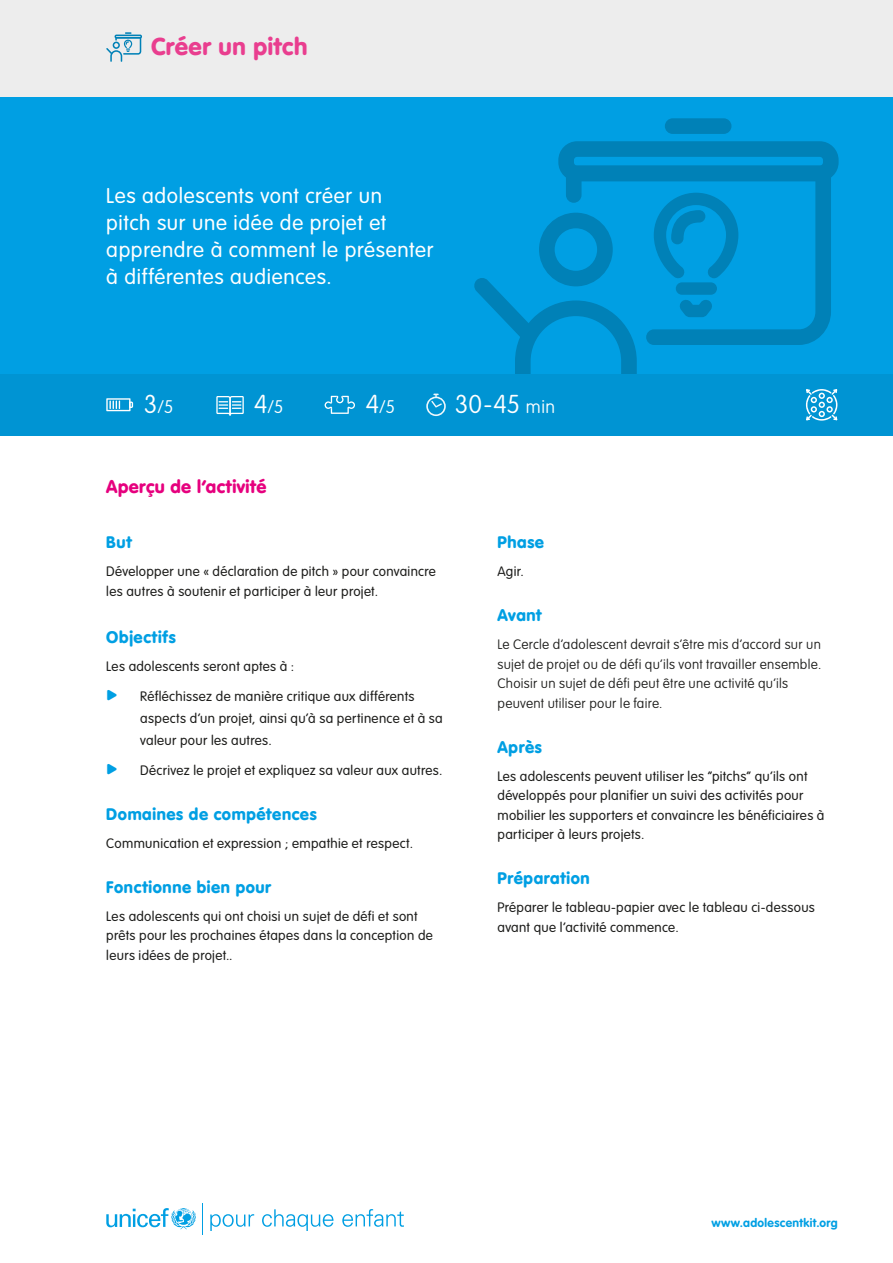
<style>
.page{position:relative;width:893px;height:1263px;background:#fff}
.page>*{position:absolute;margin:0;border:0;box-sizing:border-box;transform-origin:0 0}
.t1{font:100 25.5px "VAG Rounded";color:#fff}
.t2{font:900 24px "VAG Rounded";letter-spacing:.02em;color:#e93e8f}
.t3{font:300 21px/27px "VAG Rounded";letter-spacing:.03em;color:#fff}
.t4{font:900 18px "VAG Rounded";letter-spacing:.025em;color:#e6007e}
.t5{font:100 18px "VAG Rounded";color:#fff}
.t6{font:900 16.5px "VAG Rounded";letter-spacing:.035em;color:#009fe3}
.t7{font:300 13.5px/19.5px "VAG Rounded";letter-spacing:.025em;color:#1d1d1b}
.t8{font:100 13.5px/19.5px "VAG Rounded";letter-spacing:.02em;color:#1d1d1b}
.t9{font:700 12px "VAG Rounded";letter-spacing:.03em;color:#009fe3}
.s1{font-size:25.5px}
.s2{font-size:18px}
.s3{color:#009fe3}
</style>
<div class="page">
<svg style="left:106px;top:1208px;width:90px;height:21px"></svg>
<hr style="left:202px;top:1203px;width:1px;height:32px;background:#009fe3">
<svg style="left:210px;top:1214px;width:44px;height:17px"></svg>
<svg style="left:262px;top:1209px;width:71px;height:22px"></svg>
<svg style="left:342px;top:1209px;width:62px;height:18px"></svg>
<div style="left:0;top:0;width:893px;height:374px;background:#009fe3"></div>
<svg style="left:566px;top:181px;width:265px;height:164px"></svg>
<svg style="left:558px;top:141px;width:281px;height:40px"></svg>
<div style="left:665px;top:118px;width:66px;height:16px;background:#0081b7;border-radius:8px"></div>
<svg style="left:474px;top:213px;width:163px;height:161px"></svg>
<div style="left:0;top:374px;width:893px;height:61px;background:#0094d3"></div>
<svg style="left:806px;top:389px;width:31px;height:32px"></svg>
<svg style="left:106px;top:398px;width:27px;height:13px"></svg>
<svg style="left:216px;top:396px;width:28px;height:20px"></svg>
<svg style="left:325px;top:396px;width:30px;height:18px"></svg>
<div style="left:0;top:0;width:893px;height:97px;background:#ededed"></div>
<svg style="left:426px;top:394px;width:20px;height:22px"></svg>
<svg style="left:106px;top:32px;width:35px;height:30px"></svg>
<h2 class="t2" style="left:151px;top:32px;width:158px">Créer un pitch</h2>
<h3 class="t3" style="left:106px;top:183px;width:329px">Les adolescents vont créer un<br>pitch sur une idée de projet et apprendre à comment le présenter à différentes audiences.</h3>
<h3 class="t5" style="left:144px;top:397px;width:31px"><span class="s1">3</span>/5</h3>
<h3 class="t5" style="left:254px;top:397px;width:31px"><span class="s1">4</span>/5</h3>
<h3 class="t5" style="left:365px;top:397px;width:31px"><span class="s1">4</span>/5</h3>
<h1 class="t1" style="left:455px;top:390px;width:102px">30-45 <span class="s2">min</span></h1>
<h3 class="t4" style="left:106px;top:475px;width:162px">Aperçu de l’activité</h3>
<p class="t6" style="left:106px;top:532px;width:27px">But</p>
<p class="t7" style="left:106px;top:562px;width:331px">Développer une « déclaration de pitch » pour convaincre les autres à soutenir et participer à leur projet.</p>
<p class="t6" style="left:106px;top:627px;width:71px">Objectifs</p>
<p class="t7" style="left:106px;top:657px;width:190px">Les adolescents seront aptes à :</p>
<p class="t7" style="left:140px;top:686px;width:304px;line-height:21.8px;text-indent:-34px"><span class="s3">•</span> Réfléchissez de manière critique aux différents aspects d’un projet, ainsi qu’à sa pertinence et à sa valeur pour les autres.</p>
<p class="t7" style="left:106px;top:761px;width:338px"><span class="s3">•</span> Décrivez le projet et expliquez sa valeur aux autres.</p>
<p class="t6" style="left:106px;top:804px;width:212px">Domaines de compétences</p>
<p class="t7" style="left:106px;top:834px;width:308px">Communication et expression ; empathie et respect.</p>
<p class="t6" style="left:106px;top:877px;width:166px">Fonctionne bien pour</p>
<p class="t7" style="left:106px;top:907px;width:328px">Les adolescents qui ont choisi un sujet de défi et sont prêts pour les prochaines étapes dans la conception de leurs idées de projet..</p>
<p class="t6" style="left:497px;top:532px;width:48px">Phase</p>
<p class="t7" style="left:497px;top:562px;width:28px">Agir.</p>
<p class="t6" style="left:497px;top:605px;width:46px">Avant</p>
<p class="t8" style="left:497px;top:635px;width:325px">Le Cercle d’adolescent devrait s’être mis d’accord sur un sujet de projet ou de défi qu’ils vont travailler ensemble.<br>Choisir un sujet de défi peut être une activité qu’ils peuvent utiliser pour le faire.</p>
<p class="t6" style="left:497px;top:737px;width:46px">Après</p>
<p class="t7" style="left:497px;top:766px;width:328px">Les adolescents peuvent utiliser les “pitchs” qu’ils ont développés pour planifier un suivi des activités pour mobilier les supporters et convaincre les bénéficiaires à participer à leurs projets.</p>
<p class="t6" style="left:497px;top:868px;width:94px">Préparation</p>
<p class="t7" style="left:497px;top:898px;width:319px">Préparer le tableau-papier avec le tableau ci-dessous avant que l’activité commence.</p>
<p class="t9" style="left:711px;top:1215px;width:128px">www.adolescentkit.org</p>
</div>
